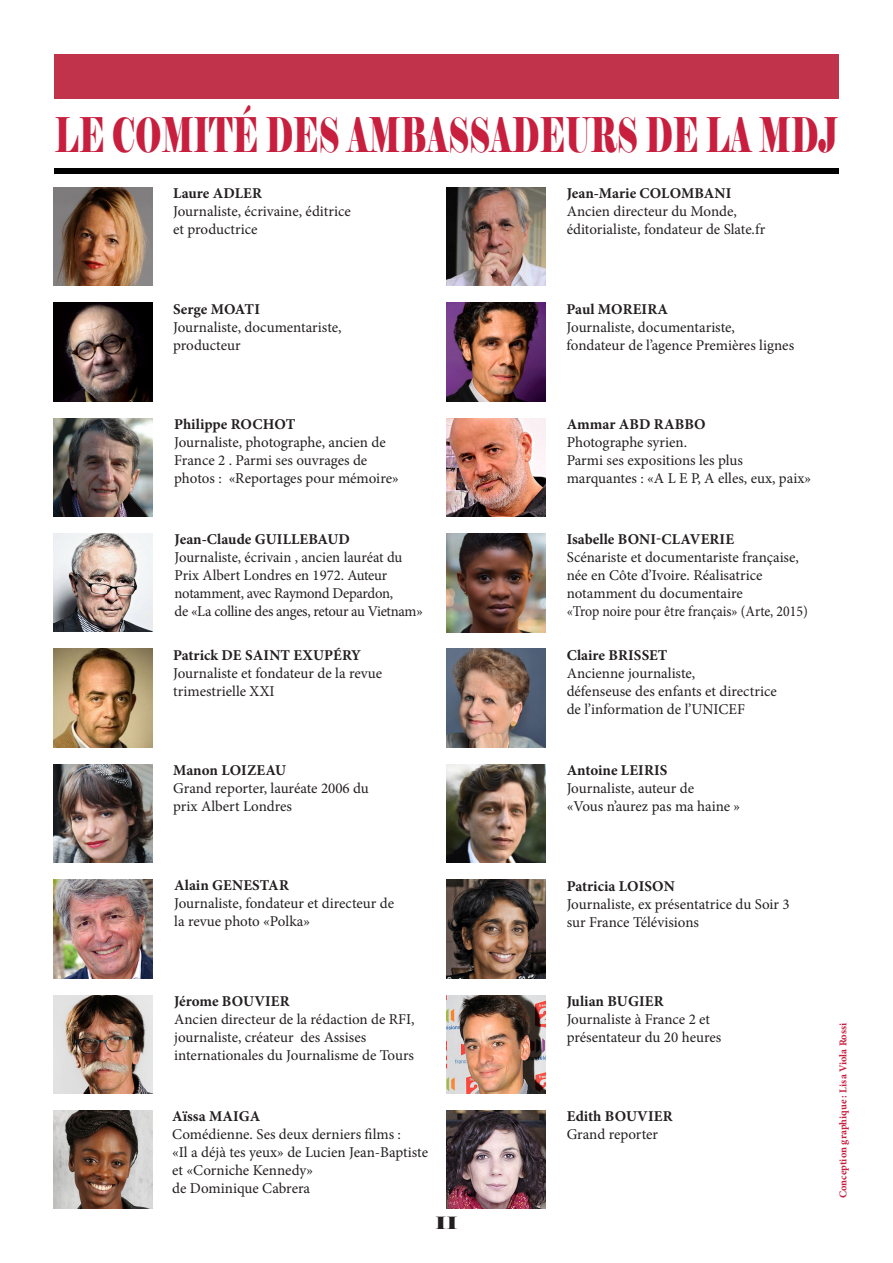
<style>
.page{position:relative;width:893px;height:1263px;background:#fff}
.page>*{position:absolute;margin:0;border:0;box-sizing:border-box;transform-origin:0 0}
.t1{font:47.55px "Elephant";color:#c81f3f;scale:.62 1}
.t2{font:16.8px "Elephant";color:#231f20;scale:1.25 1}
.t3{font:15px/18px "Minion Pro";color:#231f20}
.t4{font:700 15px "Minion Pro";letter-spacing:.005em;color:#231f20}
.t5{font:15px/18px "Minion Pro";letter-spacing:-.02em;color:#231f20}
.t6{font:15px "Minion Pro";color:#231f20;scale:.92 1}
.t7{font:700 10.5px "Minion Pro";color:#c81f3f}
</style>
<div class="page">
<img style="left:54px;top:418px;width:98px;height:98px">
<img style="left:54px;top:764px;width:98px;height:99px">
<img style="left:54px;top:649px;width:98px;height:98px">
<img style="left:54px;top:879px;width:98px;height:99px">
<img style="left:54px;top:995px;width:98px;height:98px">
<img style="left:54px;top:187px;width:98px;height:99px">
<img style="left:54px;top:302px;width:98px;height:99px">
<img style="left:54px;top:533px;width:98px;height:99px">
<img style="left:447px;top:418px;width:98px;height:99px">
<img style="left:447px;top:649px;width:98px;height:98px">
<img style="left:447px;top:880px;width:98px;height:98px">
<img style="left:447px;top:995px;width:98px;height:98px">
<img style="left:447px;top:1110px;width:98px;height:99px">
<img style="left:447px;top:187px;width:98px;height:99px">
<img style="left:447px;top:303px;width:98px;height:98px">
<img style="left:447px;top:533px;width:98px;height:99px">
<img style="left:447px;top:764px;width:98px;height:99px">
<div style="left:54px;top:54px;width:785px;height:45px;background:#c1334b"></div>
<div style="left:54px;top:168px;width:785px;height:6px;background:#000"></div>
<img style="left:54px;top:1110px;width:98px;height:99px">
<p class="t1" style="left:55px;top:105px;width:1264px">LE COMITÉ DES AMBASSADEURS DE LA MDJ</p>
<p class="t4" style="left:173px;top:183px;width:90px">Laure ADLER</p>
<p class="t3" style="left:173px;top:202px;width:179px">Journaliste, écrivaine, éditrice et productrice</p>
<p class="t4" style="left:567px;top:183px;width:166px">Jean-Marie COLOMBANI</p>
<p class="t3" style="left:567px;top:202px;width:172px">Ancien directeur du Monde,</p>
<p class="t3" style="left:567px;top:220px;width:200px">éditorialiste, fondateur de Slate.fr</p>
<p class="t4" style="left:173px;top:299px;width:88px">Serge MOATI</p>
<p class="t3" style="left:173px;top:318px;width:170px">Journaliste, documentariste,</p>
<p class="t3" style="left:173px;top:336px;width:69px">producteur</p>
<p class="t4" style="left:174px;top:413px;width:123px">Philippe ROCHOT</p>
<p class="t3" style="left:174px;top:433px;width:213px">Journaliste, photographe, ancien de</p>
<p class="t3" style="left:174px;top:451px;width:226px">France 2 . Parmi ses ouvrages de photos : «Reportages pour mémoire»</p>
<p class="t4" style="left:175px;top:529px;width:177px">Jean-Claude GUILLEBAUD</p>
<p class="t3" style="left:175px;top:548px;width:229px">Journaliste, écrivain , ancien lauréat du</p>
<p class="t5" style="left:175px;top:566px;width:250px">Prix Albert Londres en 1972. Auteur notamment, avec Raymond Depardon,<br>de «La colline des anges, retour au Vietnam»</p>
<p class="t4" style="left:173px;top:644px;width:189px">Patrick DE SAINT EXUPÉRY</p>
<p class="t3" style="left:173px;top:664px;width:211px">Journaliste et fondateur de la revue</p>
<p class="t3" style="left:173px;top:682px;width:103px">trimestrielle XXI</p>
<p class="t4" style="left:173px;top:760px;width:114px">Manon LOIZEAU</p>
<p class="t3" style="left:173px;top:779px;width:197px">Grand reporter, lauréate 2006 du</p>
<p class="t3" style="left:173px;top:797px;width:120px">prix Albert Londres</p>
<p class="t4" style="left:174px;top:875px;width:116px">Alain GENESTAR</p>
<p class="t3" style="left:174px;top:895px;width:221px">Journaliste, fondateur et directeur de</p>
<p class="t3" style="left:174px;top:913px;width:137px">la revue photo «Polka»</p>
<p class="t4" style="left:174px;top:990px;width:117px">Jérome BOUVIER</p>
<p class="t3" style="left:174px;top:1010px;width:242px">Ancien directeur de la rédaction de RFI, journaliste, créateur des Assises</p>
<p class="t3" style="left:174px;top:1046px;width:241px">internationales du Journalisme de Tours</p>
<p class="t4" style="left:172px;top:1106px;width:90px">Aïssa MAIGA</p>
<p class="t3" style="left:172px;top:1125px;width:230px">Comédienne. Ses deux derniers films :</p>
<p class="t3" style="left:172px;top:1143px;width:257px">«Il a déjà tes yeux» de Lucien Jean-Baptiste</p>
<p class="t3" style="left:172px;top:1161px;width:142px">et «Corniche Kennedy»</p>
<p class="t3" style="left:172px;top:1179px;width:139px">de Dominique Cabrera</p>
<p class="t2" style="left:435px;top:1213px;width:20px">II</p>
<p class="t4" style="left:567px;top:299px;width:103px">Paul MOREIRA</p>
<p class="t3" style="left:567px;top:318px;width:229px">Journaliste, documentariste, fondateur de l’agence Premières lignes</p>
<p class="t4" style="left:567px;top:413px;width:141px">Ammar ABD RABBO</p>
<p class="t3" style="left:567px;top:433px;width:122px">Photographe syrien.</p>
<p class="t3" style="left:567px;top:451px;width:246px">Parmi ses expositions les plus marquantes : «A L E P, A elles, eux, paix»</p>
<p class="t4" style="left:567px;top:529px;width:169px">Isabelle BONI-CLAVERIE</p>
<p class="t3" style="left:567px;top:549px;width:234px">Scénariste et documentariste française, née en Côte d’Ivoire. Réalisatrice notamment du documentaire</p>
<p class="t6" style="left:567px;top:601px;width:264px">«Trop noire pour être français» (Arte, 2015)</p>
<p class="t4" style="left:567px;top:644px;width:102px">Claire BRISSET</p>
<p class="t3" style="left:567px;top:664px;width:212px">Ancienne journaliste,<br>défenseuse des enfants et directrice de l’information de l’UNICEF</p>
<p class="t4" style="left:567px;top:760px;width:102px">Antoine LEIRIS</p>
<p class="t3" style="left:567px;top:779px;width:175px">Journaliste, auteur de<br>«Vous n’aurez pas ma haine »</p>
<p class="t4" style="left:567px;top:875px;width:110px">Patricia LOISON</p>
<p class="t3" style="left:567px;top:895px;width:225px">Journaliste, ex présentatrice du Soir 3</p>
<p class="t3" style="left:567px;top:913px;width:134px">sur France Télévisions</p>
<p class="t4" style="left:567px;top:990px;width:98px">Julian BUGIER</p>
<p class="t3" style="left:567px;top:1010px;width:145px">Journaliste à France 2 et</p>
<p class="t3" style="left:567px;top:1028px;width:156px">présentateur du 20 heures</p>
<p class="t4" style="left:567px;top:1106px;width:107px">Edith BOUVIER</p>
<p class="t3" style="left:567px;top:1125px;width:93px">Grand reporter</p>
<p class="t7" style="left:836px;top:1198px;width:177px;rotate:-90deg">Conception graphique : Lisa Viola Rossi</p>
</div>
